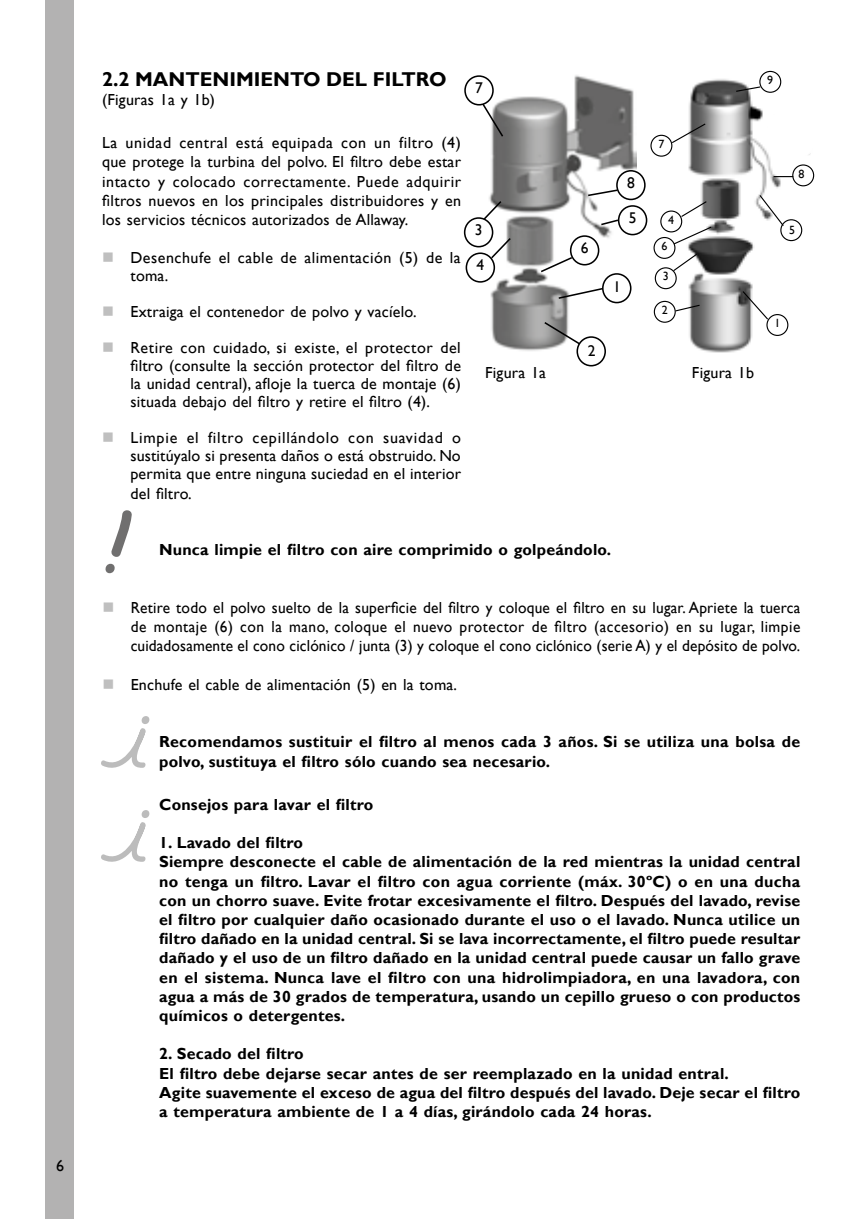
<style>
.page{position:relative;width:868px;height:1219px;background:#fff}
.page>*{position:absolute;margin:0;border:0;box-sizing:border-box;transform-origin:0 0}
.t1{font:700 20px "Gill Sans";color:#000}
.t2{font:700 16px/19.2px "Gill Sans";letter-spacing:.015em;color:#000}
.t3{font:16px/19.2px "Gill Sans";letter-spacing:.015em;color:#000;text-align:justify}
.t4{font:16px/19.2px "Gill Sans";letter-spacing:.015em;color:#000;text-align:justify;scale:.96 1}
.t5{font:15.6px "Gill Sans";color:#000}
.t6{font:12px "Gill Sans";color:#000}
.s1{color:#bfbfbf}
</style>
<div class="page">
<div style="left:45px;top:0;width:29px;height:1219px;background:#b3b2b2"></div>
<svg style="left:105px;top:510px;width:27px;height:63px"></svg>
<svg style="left:101px;top:716px;width:49px;height:52px"></svg>
<svg style="left:101px;top:810px;width:49px;height:52px"></svg>
<img style="left:485px;top:75px;width:151px;height:276px">
<div style="left:464px;top:75px;width:29px;height:31px;border:2px solid #000;border-radius:50%"></div>
<svg style="left:481px;top:102px;width:23px;height:36px"></svg>
<div style="left:464px;top:217px;width:29px;height:30px;border:2px solid #000;border-radius:50%"></div>
<svg style="left:482px;top:199px;width:21px;height:22px"></svg>
<div style="left:465px;top:252px;width:30px;height:31px;border:2px solid #000;border-radius:50%"></div>
<svg style="left:489px;top:236px;width:23px;height:24px"></svg>
<div style="left:616px;top:170px;width:29px;height:30px;border:2px solid #000;border-radius:50%"></div>
<svg style="left:586px;top:188px;width:33px;height:9px"></svg>
<div style="left:617px;top:205px;width:30px;height:30px;border:2px solid #000;border-radius:50%"></div>
<svg style="left:599px;top:218px;width:20px;height:8px"></svg>
<svg style="left:539px;top:256px;width:34px;height:18px"></svg>
<div style="left:570px;top:235px;width:29px;height:30px;border:2px solid #000;border-radius:50%"></div>
<div style="left:602px;top:273px;width:29px;height:30px;border:2px solid #000;border-radius:50%"></div>
<svg style="left:557px;top:287px;width:47px;height:13px"></svg>
<div style="left:576px;top:336px;width:30px;height:30px;border:2px solid #000;border-radius:50%"></div>
<svg style="left:542px;top:321px;width:39px;height:25px"></svg>
<img style="left:675px;top:74px;width:140px;height:279px">
<div style="left:766px;top:315px;width:21px;height:20px;background:#fff;border-radius:50%"></div>
<div style="left:766px;top:314px;width:22px;height:22px;border:1px solid #000;border-radius:50%"></div>
<svg style="left:741px;top:290px;width:28px;height:31px"></svg>
<div style="left:660px;top:211px;width:21px;height:21px;background:#fff;border-radius:50%"></div>
<div style="left:660px;top:210px;width:22px;height:22px;border:1px solid #000;border-radius:50%"></div>
<svg style="left:680px;top:200px;width:27px;height:18px"></svg>
<div style="left:653px;top:237px;width:22px;height:22px;border:1px solid #000;border-radius:50%"></div>
<svg style="left:672px;top:226px;width:40px;height:19px"></svg>
<div style="left:655px;top:268px;width:21px;height:21px;background:#fff;border-radius:50%"></div>
<div style="left:654px;top:267px;width:22px;height:22px;border:1px solid #000;border-radius:50%"></div>
<svg style="left:671px;top:253px;width:27px;height:19px"></svg>
<div style="left:653px;top:301px;width:22px;height:22px;border:1px solid #000;border-radius:50%"></div>
<svg style="left:674px;top:304px;width:26px;height:8px"></svg>
<div style="left:780px;top:220px;width:21px;height:21px;background:#fff;border-radius:50%"></div>
<div style="left:780px;top:219px;width:22px;height:22px;border:1px solid #000;border-radius:50%"></div>
<svg style="left:758px;top:194px;width:26px;height:33px"></svg>
<div style="left:792px;top:165px;width:21px;height:21px;background:#fff;border-radius:50%"></div>
<div style="left:792px;top:164px;width:22px;height:22px;border:1px solid #000;border-radius:50%"></div>
<svg style="left:773px;top:176px;width:20px;height:1px"></svg>
<div style="left:759px;top:71px;width:21px;height:21px;background:#fff;border-radius:50%"></div>
<div style="left:759px;top:71px;width:22px;height:22px;border:1px solid #000;border-radius:50%"></div>
<svg style="left:734px;top:86px;width:27px;height:7px"></svg>
<div style="left:650px;top:135px;width:22px;height:22px;border:1px solid #000;border-radius:50%"></div>
<svg style="left:670px;top:122px;width:36px;height:22px"></svg>
<div style="left:766px;top:110px;width:49px;height:49px;background:#fff;border-radius:20px"></div>
<div style="left:766px;top:109px;width:49px;height:50px;border:1px solid #fff;border-radius:20px"></div>
<hr style="left:867px;top:455px;width:1px;height:32px;background:#b3b2b2">
<p class="t3" style="left:56px;top:1156px;width:9px">6</p>
<p class="t1" style="left:102px;top:67px;width:346px">2.2 MANTENIMIENTO DEL FILTRO</p>
<p class="t3" style="left:102px;top:90px;width:114px">(Figuras 1a y 1b)</p>
<p class="t3" style="left:102px;top:133px;width:360px">La unidad central está equipada con un filtro (4) que protege la turbina del polvo. El filtro debe estar intacto y colocado correctamente. Puede adquirir filtros nuevos en los principales distribuidores y en los servicios técnicos autorizados de Allaway.</p>
<p class="t3" style="left:130px;top:249px;width:332px;line-height:18px;text-indent:-28px"><span class="s1">■</span> Desenchufe el cable de alimentación (5) de la toma.</p>
<p class="t3" style="left:102px;top:303px;width:316px"><span class="s1">■</span> Extraiga el contenedor de polvo y vacíelo.</p>
<p class="t3" style="left:130px;top:339px;width:332px;line-height:18px;text-indent:-28px"><span class="s1">■</span> Retire con cuidado, si existe, el protector del filtro (consulte la sección protector del filtro de la unidad central), afloje la tuerca de montaje (6) situada debajo del filtro y retire el filtro (4).</p>
<p class="t3" style="left:130px;top:429px;width:332px;line-height:18.4px;text-indent:-28px"><span class="s1">■</span> Limpie el filtro cepillándolo con suavidad o sustitúyalo si presenta daños o está obstruido. No permita que entre ninguna suciedad en el interior del filtro.</p>
<p class="t5" style="left:475px;top:79px;width:9px">7</p>
<p class="t6" style="left:767px;top:73px;width:7px">9</p>
<p class="t5" style="left:475px;top:221px;width:9px">3</p>
<p class="t5" style="left:476px;top:256px;width:9px">4</p>
<p class="t5" style="left:581px;top:239px;width:9px">6</p>
<p class="t5" style="left:627px;top:173px;width:9px">8</p>
<p class="t5" style="left:628px;top:209px;width:9px">5</p>
<p class="t5" style="left:613px;top:277px;width:9px">1</p>
<p class="t5" style="left:587px;top:342px;width:9px">2</p>
<p class="t6" style="left:658px;top:137px;width:7px">7</p>
<p class="t6" style="left:668px;top:213px;width:7px">4</p>
<p class="t6" style="left:661px;top:239px;width:7px">6</p>
<p class="t6" style="left:662px;top:269px;width:7px">3</p>
<p class="t6" style="left:661px;top:303px;width:7px">2</p>
<p class="t3" style="left:485px;top:363px;width:62px">Figura 1a</p>
<p class="t3" style="left:691px;top:363px;width:64px">Figura 1b</p>
<p class="t6" style="left:798px;top:166px;width:7px">8</p>
<p class="t6" style="left:789px;top:223px;width:7px">5</p>
<p class="t6" style="left:774px;top:316px;width:7px">1</p>
<p class="t2" style="left:159px;top:541px;width:453px">Nunca limpie el filtro con aire comprimido o golpeándolo.</p>
<p class="t4" style="left:131px;top:598px;width:699px;text-indent:-28px"><span class="s1">■</span> Retire todo el polvo suelto de la superficie del filtro y coloque el filtro en su lugar. Apriete la tuerca de montaje (6) con la mano, coloque el nuevo protector de filtro (accesorio) en su lugar, limpie cuidadosamente el cono ciclónico / junta (3) y coloque el cono ciclónico (serie A) y el depósito de polvo.</p>
<p class="t3" style="left:102px;top:675px;width:356px"><span class="s1">■</span> Enchufe el cable de alimentación (5) en la toma.</p>
<p class="t2" style="left:159px;top:733px;width:642px">Recomendamos sustituir el filtro al menos cada 3 años. Si se utiliza una bolsa de polvo, sustituya el filtro sólo cuando sea necesario.</p>
<p class="t2" style="left:159px;top:795px;width:216px">Consejos para lavar el filtro</p>
<p class="t2" style="left:159px;top:834px;width:642px">1. Lavado del filtro<br>Siempre desconecte el cable de alimentación de la red mientras la unidad central no tenga un filtro. Lavar el filtro con agua corriente (máx. 30ºC) o en una ducha con un chorro suave. Evite frotar excesivamente el filtro. Después del lavado, revise el filtro por cualquier daño ocasionado durante el uso o el lavado. Nunca utilice un filtro dañado en la unidad central. Si se lava incorrectamente, el filtro puede resultar dañado y el uso de un filtro dañado en la unidad central puede causar un fallo grave en el sistema. Nunca lave el filtro con una hidrolimpiadora, en una lavadora, con agua a más de 30 grados de temperatura, usando un cepillo grueso o con productos químicos o detergentes.</p>
<p class="t2" style="left:159px;top:1045px;width:642px">2. Secado del filtro<br>El filtro debe dejarse secar antes de ser reemplazado en la unidad entral.<br>Agite suavemente el exceso de agua del filtro después del lavado. Deje secar el filtro a temperatura ambiente de 1 a 4 días, girándolo cada 24 horas.</p>
</div>
